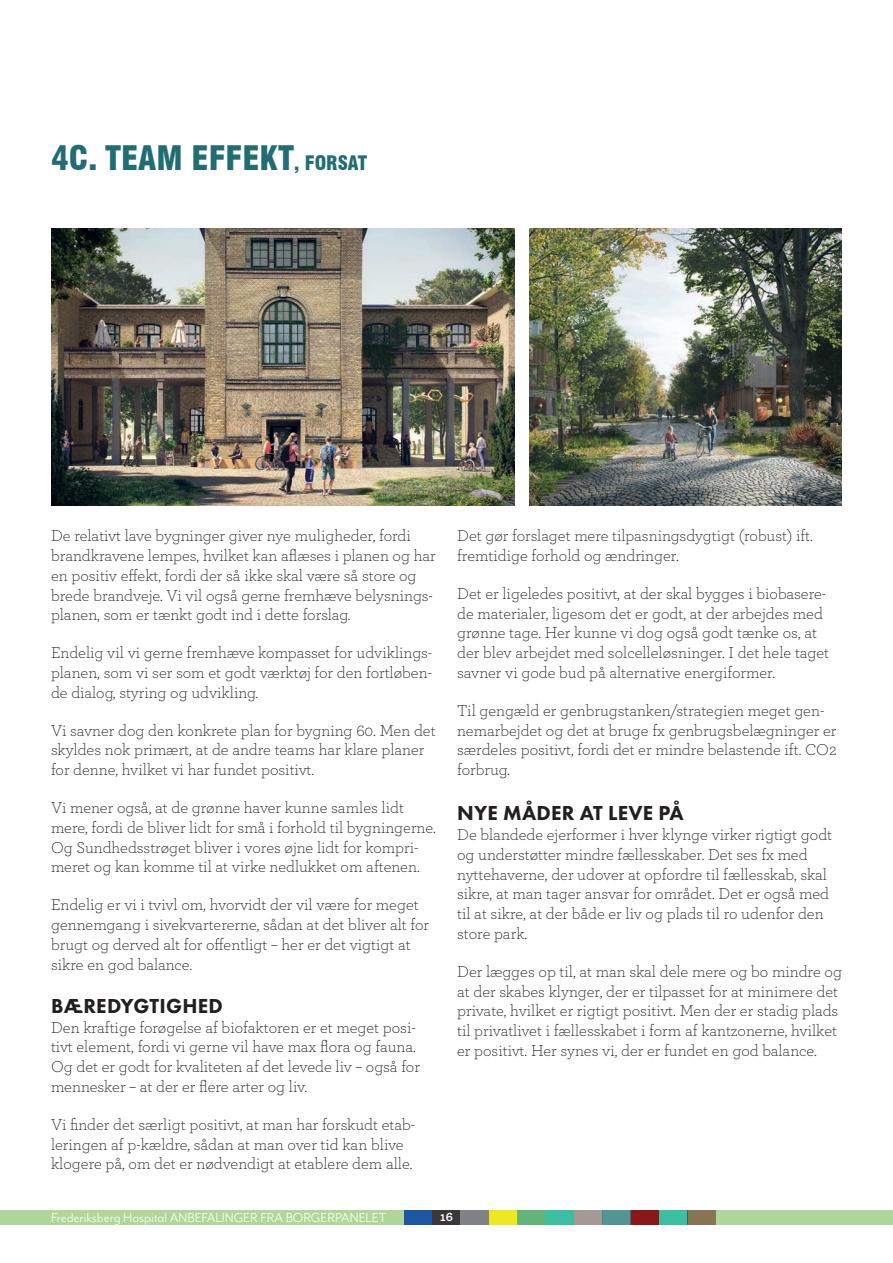
<style>
.page{position:relative;width:893px;height:1263px;background:#fff}
.page>*{position:absolute;margin:0;border:0;box-sizing:border-box;transform-origin:0 0}
.t1{font:900 condensed 33px "Swiss 721 BT";color:#226d74}
.t2{font:800 21px "Futura PT";letter-spacing:.01em;color:#231f20}
.t3{font:300 16.5px/19.8px "Archer";color:#231f20}
.t4{font:15px "Mr Eaves Mod OT";color:#fff}
.t5{font:700 12.75px "Archer";color:#fff}
.s1{font-size:19.5px}
</style>
<div class="page">
<div style="left:0;top:1210px;width:893px;height:15px;background:#b0d79a"></div>
<div style="left:631px;top:1210px;width:28px;height:15px;background:#8c171a"></div>
<div style="left:659px;top:1210px;width:28px;height:15px;background:#3cbea1"></div>
<div style="left:404px;top:1210px;width:28px;height:15px;background:#1e56a6"></div>
<div style="left:687px;top:1210px;width:29px;height:15px;background:#887554"></div>
<div style="left:432px;top:1210px;width:29px;height:15px;background:#36383a"></div>
<div style="left:461px;top:1210px;width:28px;height:15px;background:#808285"></div>
<div style="left:489px;top:1210px;width:28px;height:15px;background:#ece822"></div>
<div style="left:517px;top:1210px;width:29px;height:15px;background:#63b37b"></div>
<div style="left:574px;top:1210px;width:28px;height:15px;background:#a49a95"></div>
<div style="left:546px;top:1210px;width:28px;height:15px;background:#3cbea1"></div>
<div style="left:602px;top:1210px;width:29px;height:15px;background:#539593"></div>
<img style="left:51px;top:229px;width:464px;height:277px">
<img style="left:529px;top:229px;width:313px;height:276px">
<h1 class="t1" style="left:51px;top:138px;width:318px">4C. TEAM EFFEKT<span class="s1">, FORSAT</span></h1>
<p class="t3" style="left:51px;top:525px;width:386px">De relativt lave bygninger giver nye muligheder, fordi brandkravene lempes, hvilket kan aflæses i planen og har en positiv effekt, fordi der så ikke skal være så store og brede brandveje. Vi vil også gerne fremhæve belysnings&shy;planen, som er tænkt godt ind i dette forslag.</p>
<p class="t3" style="left:51px;top:642px;width:383px;text-align:justify">Endelig vil vi gerne fremhæve kompasset for udviklings&shy;planen, som vi ser som et godt værktøj for den fortløben&shy;de dialog, styring og udvikling.</p>
<p class="t3" style="left:51px;top:719px;width:386px">Vi savner dog den konkrete plan for bygning 60. Men det skyldes nok primært, at de andre teams har klare planer for denne, hvilket vi har fundet positivt.</p>
<p class="t3" style="left:51px;top:797px;width:386px">Vi mener også, at de grønne haver kunne samles lidt mere, fordi de bliver lidt for små i forhold til bygningerne.<br>Og Sundhedsstrøget bliver i vores øjne lidt for kompri&shy;meret og kan komme til at virke nedlukket om aftenen.</p>
<p class="t3" style="left:51px;top:894px;width:380px">Endelig er vi i tvivl om, hvorvidt der vil være for meget gennemgang i sivekvartererne, sådan at det bliver alt for brugt og derved alt for offentligt – her er det vigtigt at sikre en god balance.</p>
<p class="t2" style="left:51px;top:993px;width:173px">BÆREDYGTIGHED</p>
<p class="t3" style="left:51px;top:1016px;width:370px">Den kraftige forøgelse af biofaktoren er et meget posi&shy;tivt element, fordi vi gerne vil have max flora og fauna.<br>Og det er godt for kvaliteten af det levede liv – også for mennesker – at der er flere arter og liv.</p>
<p class="t3" style="left:51px;top:1114px;width:366px">Vi finder det særligt positivt, at man har forskudt etab&shy;leringen af p-kældre, sådan at man over tid kan blive klogere på, om det er nødvendigt at etablere dem alle.</p>
<p class="t3" style="left:457px;top:525px;width:357px">Det gør forslaget mere tilpasningsdygtigt (robust) ift. fremtidige forhold og ændringer.</p>
<p class="t3" style="left:457px;top:583px;width:374px">Det er ligeledes positivt, at der skal bygges i biobasere&shy;de materialer, ligesom det er godt, at der arbejdes med grønne tage. Her kunne vi dog også godt tænke os, at der blev arbejdet med solcelleløsninger. I det hele taget savner vi gode bud på alternative energiformer.</p>
<p class="t3" style="left:457px;top:700px;width:381px">Til gengæld er genbrugstanken/strategien meget gen&shy;nemarbejdet og det at bruge fx genbrugsbelægninger er særdeles positivt, fordi det er mindre belastende ift. CO2 forbrug.</p>
<p class="t2" style="left:457px;top:800px;width:228px">NYE MÅDER AT LEVE PÅ</p>
<p class="t3" style="left:457px;top:824px;width:377px">De blandede ejerformer i hver klynge virker rigtigt godt og understøtter mindre fællesskaber. Det ses fx med nyttehaverne, der udover at opfordre til fællesskab, skal sikre, at man tager ansvar for området. Det er også med til at sikre, at der både er liv og plads til ro udenfor den store park.</p>
<p class="t3" style="left:457px;top:961px;width:386px">Der lægges op til, at man skal dele mere og bo mindre og at der skabes klynger, der er tilpasset for at minimere det private, hvilket er rigtigt positivt. Men der er stadig plads til privatlivet i fællesskabet i form af kantzonerne, hvilket er positivt. Her synes vi, der er fundet en god balance.</p>
<p class="t4" style="left:51px;top:1210px;width:337px">Frederiksberg Hospital ANBEFALINGER FRA BORGERPANELET</p>
<p class="t5" style="left:440px;top:1207px;width:14px">16</p>
</div>
